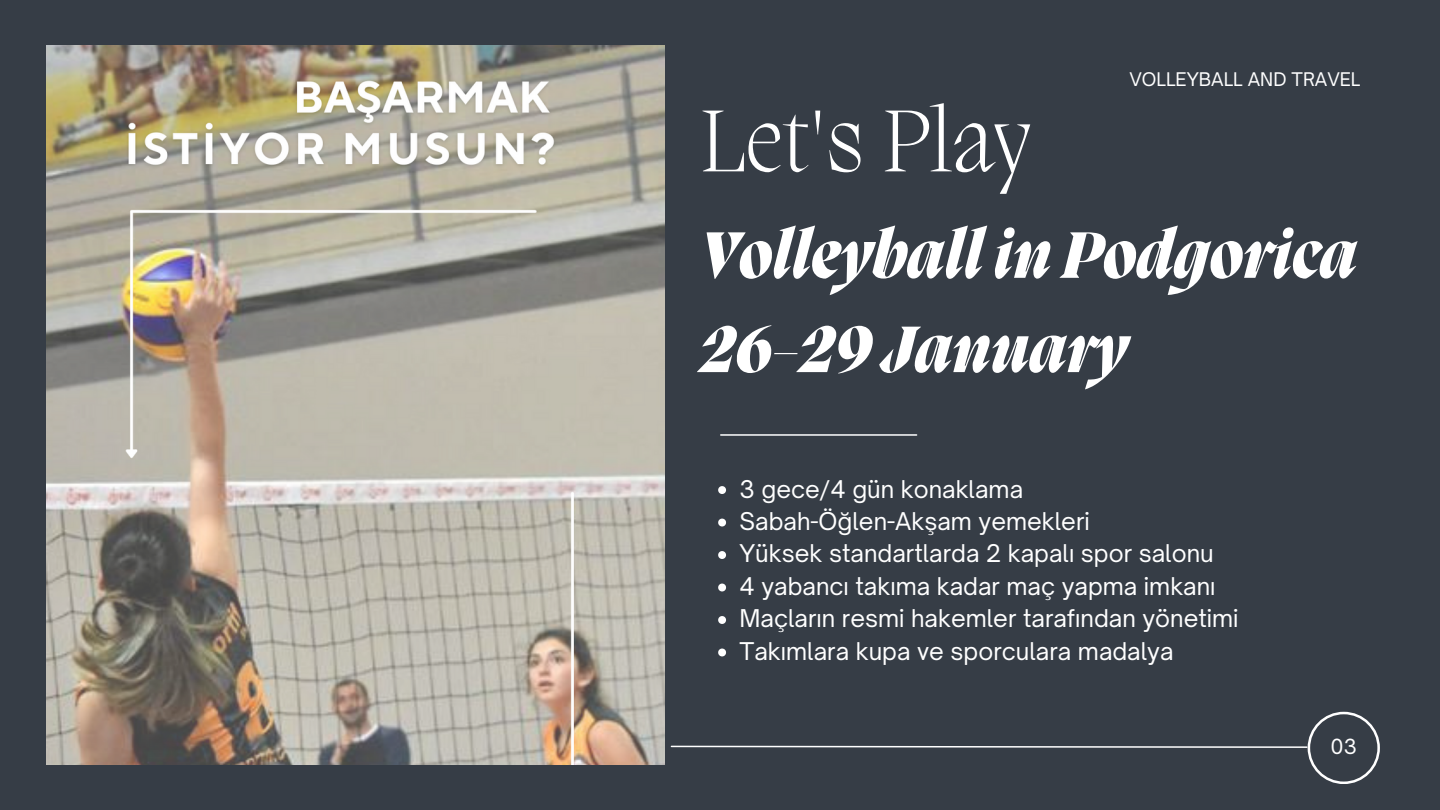
<style>
.page{position:relative;width:1440px;height:810px;background:#363d46}
.page>*{position:absolute;margin:0;border:0;box-sizing:border-box;transform-origin:0 0}
.t1{font:200 90px "Migra";color:#fff}
.t2{font:italic 800 67.3px "Migra";color:#fff}
.t3{font:23.4px "Open Sauce One";color:#fff}
.t4{font:20px "Open Sauce One";color:#fff}
.t5{font:18px "Open Sauce One";color:#fff}
</style>
<div class="page">
<img style="left:46px;top:45px;width:618px;height:720px">
<hr style="left:721px;top:434px;width:196px;height:2px;background:#fff">
<svg style="left:670px;top:712px;width:710px;height:72px"></svg>
<svg style="left:718px;top:486px;width:8px;height:8px"></svg>
<svg style="left:718px;top:519px;width:8px;height:7px"></svg>
<svg style="left:718px;top:551px;width:8px;height:8px"></svg>
<svg style="left:718px;top:584px;width:8px;height:7px"></svg>
<svg style="left:718px;top:616px;width:8px;height:8px"></svg>
<svg style="left:718px;top:649px;width:8px;height:7px"></svg>
<p class="t5" style="left:1130px;top:68px;width:232px">VOLLEYBALL AND TRAVEL</p>
<p class="t1" style="left:700px;top:98px;width:332px">Let's Play</p>
<p class="t2" style="left:700px;top:223px;width:659px">Volleyball inPodgorica</p>
<p class="t2" style="left:700px;top:318px;width:428px">26-29 January</p>
<p class="t3" style="left:740px;top:474px;width:285px">3 gece/4 gün konaklama</p>
<p class="t3" style="left:740px;top:507px;width:350px">Sabah-Öğlen-Akşam yemekleri</p>
<p class="t3" style="left:740px;top:539px;width:476px">Yüksek standartlarda 2 kapalı spor salonu</p>
<p class="t3" style="left:740px;top:572px;width:478px">4 yabancı takıma kadar maç yapma imkanı</p>
<p class="t3" style="left:740px;top:604px;width:498px">Maçların resmi hakemler tarafından yönetimi</p>
<p class="t3" style="left:740px;top:637px;width:436px">Takımlara kupa ve sporculara madalya</p>
<p class="t4" style="left:1331px;top:734px;width:28px">03</p>
</div>
